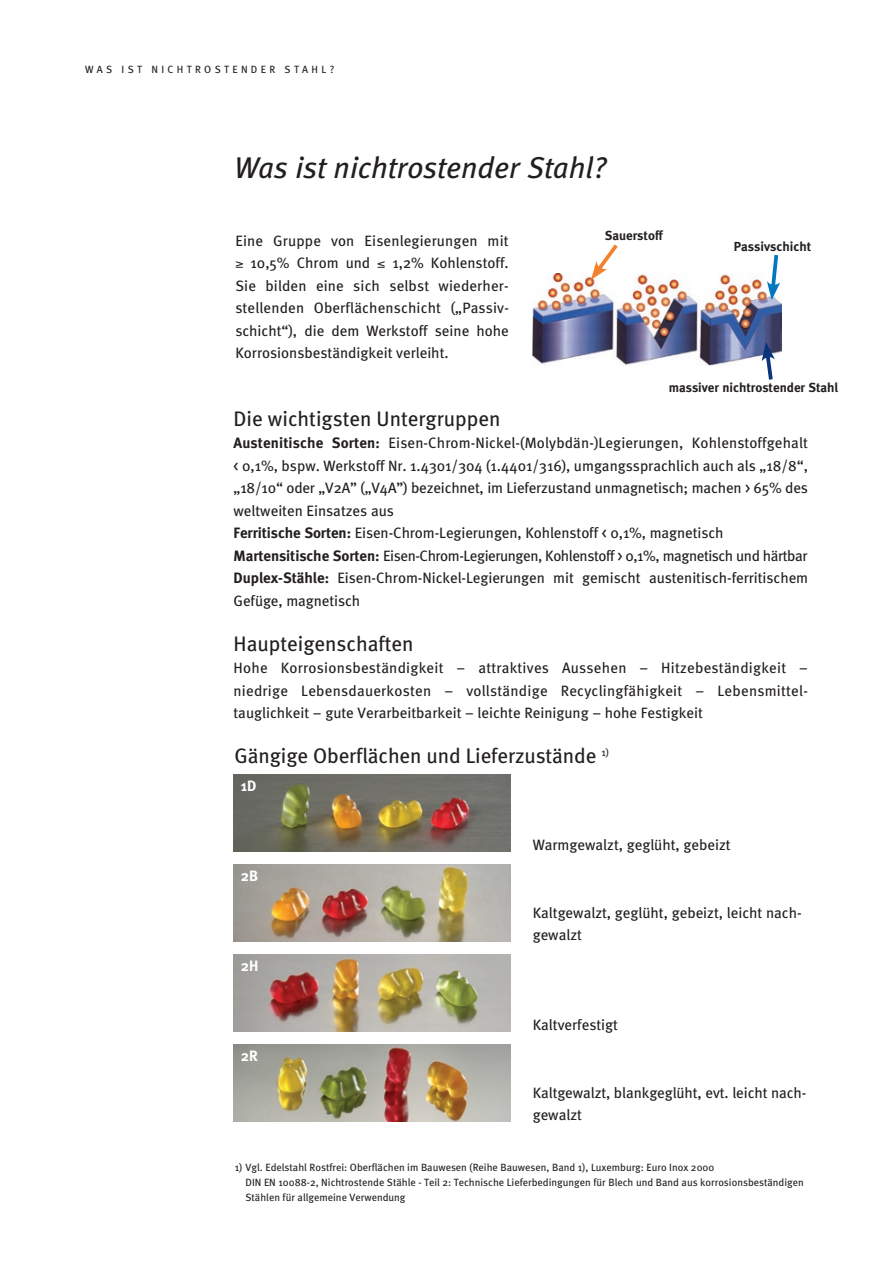
<style>
.page{position:relative;width:893px;height:1263px;background:#fff}
.page>*{position:absolute;margin:0;border:0;box-sizing:border-box;transform-origin:0 0}
.t1{font:italic 30px "Meta";color:#231f20}
.t2{font:21px "Meta";color:#231f20}
.t3{font:15px/22.5px "Meta";color:#231f20}
.t4{font:700 15px "Meta";color:#fff}
.t5{font:700 13.05px "Meta";color:#231f20}
.t6{font:10.5px/15px "Meta";color:#231f20}
.t7{font:10.5px "Meta";letter-spacing:.32em;color:#231f20}
.s1{font-weight:700}
</style>
<div class="page">
<img style="left:234px;top:775px;width:276px;height:76px">
<img style="left:533px;top:273px;width:249px;height:92px">
<svg style="left:591px;top:244px;width:30px;height:36px"></svg>
<svg style="left:767px;top:254px;width:13px;height:46px"></svg>
<svg style="left:762px;top:342px;width:13px;height:38px"></svg>
<img style="left:234px;top:864px;width:276px;height:77px">
<img style="left:234px;top:1044px;width:276px;height:77px">
<img style="left:234px;top:954px;width:276px;height:77px">
<p class="t6" style="left:85px;top:62px;width:21px">W as</p>
<p class="t6" style="left:122px;top:62px;width:15px">i st</p>
<p class="t7" style="left:151px;top:63px;width:184px">nic htr ost end er Sta hl?</p>
<h1 class="t1" style="left:235px;top:150px;width:373px">Was ist nichtrostender Stahl?</h1>
<p class="t3" style="left:235px;top:229px;width:275px;text-align:justify">Eine Gruppe von Eisenlegierungen mit ≥ 10,5% Chrom und ≤ 1,2% Kohlenstoff.<br>Sie bilden eine sich selbst wiederher&shy;stellenden Oberflächenschicht („Passiv&shy;schicht“), die dem Werkstoff seine hohe Korrosionsbeständigkeit verleiht.</p>
<p class="t5" style="left:605px;top:228px;width:60px">Sauerstoff</p>
<p class="t5" style="left:734px;top:239px;width:79px">Passivschicht</p>
<p class="t5" style="left:669px;top:380px;width:171px">massiver nichtrostender Stahl</p>
<h2 class="t2" style="left:234px;top:406px;width:269px">Die wichtigsten Untergruppen</h2>
<p class="t3" style="left:234px;top:432px;width:576px"><span class="s1">Austenitische Sorten:</span> Eisen-Chrom-N ickel-(Molybdän-)Legierungen, Kohlenstoffgehalt &lt; 0,1%, bspw. Werkstoff N r. 1.4301/304 (1.4401/316), umgangssprachlich auch als „18/8“, „18/10“ oder „V2A” („V4A”) bezeichnet, im Lieferzustand unmagnetisch; machen &gt; 65% des weltweiten Einsatzes aus<br><span class="s1">Ferritische Sorten:</span> Eisen-Chrom-Legierungen, Kohlenstoff &lt; 0,1%, magnetisch <span class="s1">Martensitische Sorten:</span> Eisen-Chrom-Legierungen, Kohlenstoff &gt; 0,1%, magnetisch und härtbar <span class="s1">Duplex-Stähle:</span> Eisen-Chrom-N ickel-Legierungen mit gemischt austenitisch-ferritischem Gefüge, magnetisch</p>
<h2 class="t2" style="left:234px;top:631px;width:182px">Haupteigenschaften</h2>
<p class="t3" style="left:234px;top:657px;width:576px;text-align:justify">H ohe Korrosionsbeständigkeit – attraktives Aussehen – H itzebeständigkeit – niedrige Lebensdauerkosten – vollständige Recyclingfähigkeit – Lebensmittel&shy;tauglichkeit – gute Verarbeitbarkeit – leichte Reinigung – hohe Festigkeit</p>
<h2 class="t2" style="left:235px;top:744px;width:376px">Gängige Oberflächen und Lieferzustände <sup>1)</sup></h2>
<p class="t4" style="left:241px;top:776px;width:17px">1D</p>
<p class="t4" style="left:241px;top:866px;width:19px">2B</p>
<p class="t4" style="left:241px;top:956px;width:19px">2H</p>
<p class="t4" style="left:241px;top:1046px;width:19px">2R</p>
<p class="t3" style="left:533px;top:834px;width:199px">Warmgewalzt, geglüht, gebeizt</p>
<p class="t3" style="left:533px;top:901px;width:270px">Kaltgewalzt, geglüht, gebeizt, leicht nach&shy;gewalzt</p>
<p class="t3" style="left:533px;top:1014px;width:87px">Kaltverfestigt</p>
<p class="t3" style="left:533px;top:1081px;width:275px">Kaltgewalzt, blankgeglüht, evt. leicht nach&shy;gewalzt</p>
<p class="t6" style="left:246px;top:1160px;width:560px;text-indent:-11px">1) Vgl. Edelstahl Rostfrei: Oberflächen im Bauwesen (Reihe Bauwesen, Band 1), Luxemburg: Euro I nox 2000<br>DIN EN 10088-2, N ichtrostende Stähle - Teil 2: Technische Lieferbedingungen für Blech und Band aus korrosionsbeständigen<br>Stählen für allgemeine Verwendung</p>
</div>
